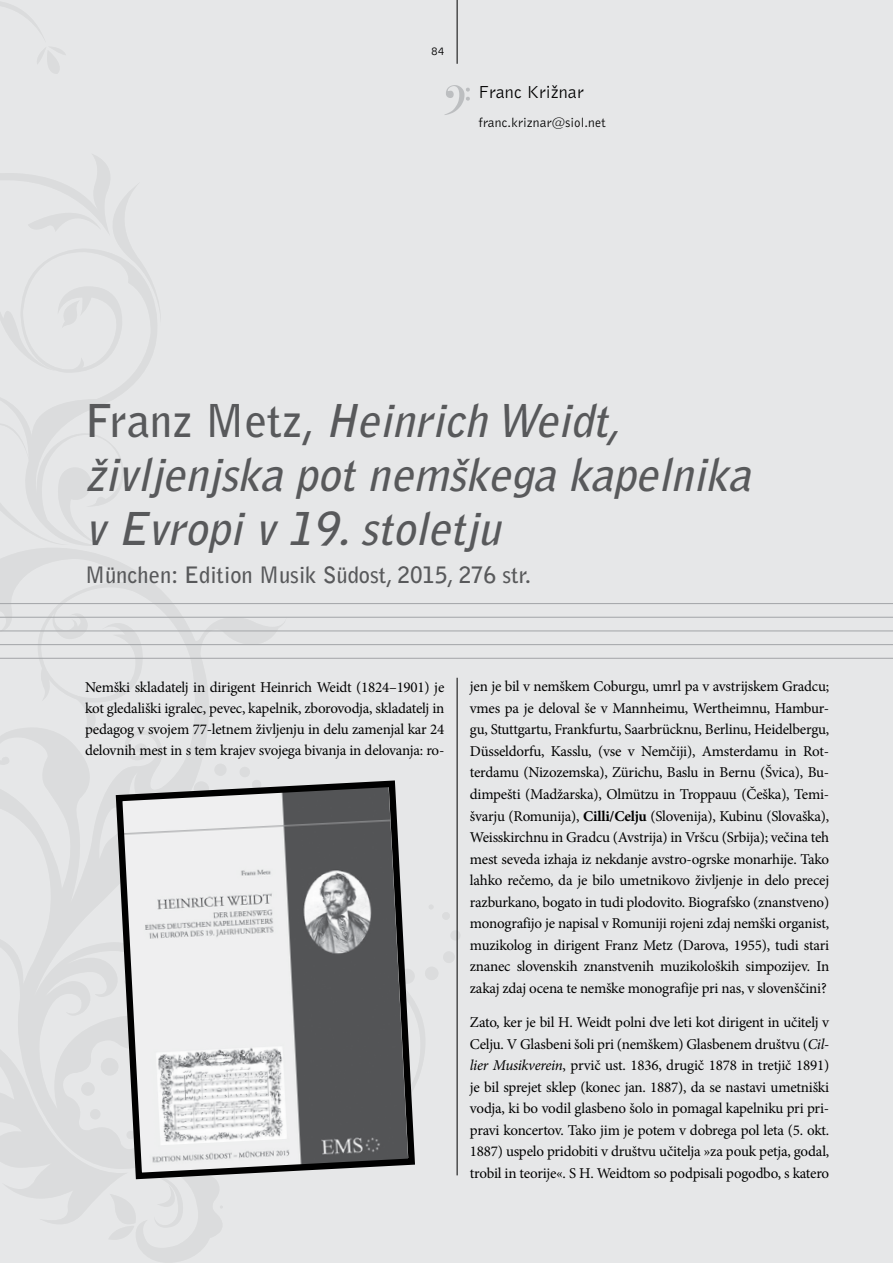
<style>
.page{position:relative;width:893px;height:1263px;background:#e6e7e8}
.page>*{position:absolute;margin:0;border:0;box-sizing:border-box;transform-origin:0 0}
.t1{font:italic 700 45px/54px "Bell Gothic Std";color:#58595b}
.t2{font:700 22.5px "Bell Gothic Std";color:#58595b}
.t3{font:18px "Bell Gothic BT";color:#000}
.t4{font:15px/21.6px "Minion Pro";letter-spacing:-.015em;color:#000;text-align:justify}
.t5{font:13.5px "Bell Gothic BT";color:#000}
.t6{font:12px "Bell Gothic BT";color:#000}
.s1{font-style:normal}
.s2{font-weight:700}
.s3{font-style:italic}
</style>
<div class="page">
<svg style="left:0;top:371px;width:144px;height:175px"></svg>
<svg style="left:0;top:2px;width:160px;height:369px"></svg>
<svg style="left:0;top:549px;width:287px;height:714px"></svg>
<svg style="left:0;top:480px;width:72px;height:94px"></svg>
<svg style="left:0;top:847px;width:460px;height:393px"></svg>
<svg style="left:239px;top:767px;width:23px;height:10px"></svg>
<svg style="left:193px;top:763px;width:34px;height:14px"></svg>
<svg style="left:112px;top:777px;width:306px;height:405px"></svg>
<hr style="left:0;top:603px;width:893px;height:1px;background:#a7a9ac">
<hr style="left:0;top:617px;width:893px;height:1px;background:#a7a9ac">
<hr style="left:0;top:630px;width:893px;height:1px;background:#a7a9ac">
<hr style="left:0;top:644px;width:893px;height:1px;background:#a7a9ac">
<hr style="left:0;top:658px;width:893px;height:1px;background:#a7a9ac">
<hr style="left:457px;top:0;width:1px;height:64px;background:#000">
<hr style="left:457px;top:678px;width:1px;height:497px;background:#000">
<svg style="left:444px;top:85px;width:26px;height:30px"></svg>
<p class="t6" style="left:431px;top:44px;width:15px">84</p>
<p class="t3" style="left:478px;top:81px;width:107px">Franc Križnar</p>
<p class="t5" style="left:478px;top:114px;width:129px">franc.kriznar@siol.net</p>
<h1 class="t1" style="left:85px;top:394px;width:679px"><span class="s1">F r a n z M e t z,</span> Heinrich Weidt, življenjska potnemškega kapelnika vEvropiv19.stoletju</h1>
<h2 class="t2" style="left:85px;top:561px;width:447px">München: Edition Musik Südost, 2015, 276 str.</h2>
<p class="t4" style="left:85px;top:676px;width:361px;line-height:21px">Nemški skladatelj in dirigent Heinrich Weidt (1824–1901) je kot gledališki igralec, pevec, kapelnik, zborovodja, skladatelj in pedagog v svojem 77-letnem življenju in delu zamenjal kar 24 delovnih mest in s tem krajev svojega bivanja in delovanja: ro-</p>
<p class="t4" style="left:470px;top:676px;width:361px">jen je bil v nemškem Coburgu, umrl pa v avstrijskem Gradcu; vmes pa je deloval še v Mannheimu, Wertheimnu, Hambur&shy;gu, Stuttgartu, Frankfurtu, Saarbrücknu, Berlinu, Heidelbergu, Düsseldorfu, Kasslu, (vse v Nemčiji), Amsterdamu in Rot&shy;terdamu (Nizozemska), Zürichu, Baslu in Bernu (Švica), Bu&shy;dimpešti (Madžarska), Olmützu in Troppauu (Češka), Temi&shy;švarju (Romunija), <span class="s2">Cilli/Celju</span> (Slovenija), Kubinu (Slovaška), Weisskirchnu in Gradcu (Avstrija) in Vršcu (Srbija); večina teh mest seveda izhaja iz nekdanje avstro-ogrske monarhije. Tako lahko rečemo, da je bilo umetnikovo življenje in delo precej razburkano, bogato in tudi plodovito. Biografsko (znanstveno) monografijo je napisal v Romuniji rojeni zdaj nemški organist, muzikolog in dirigent Franz Metz (Darova, 1955), tudi stari znanec slovenskih znanstvenih muzikoloških simpozijev. In zakaj zdaj ocena te nemške monografije pri nas, v slovenščini?</p>
<p class="t4" style="left:470px;top:1012px;width:361px">Zato, ker je bil H. Weidt polni dve leti kot dirigent in učitelj v Celju. V Glasbeni šoli pri (nemškem) Glasbenem društvu (<span class="s3">Cil&shy;lier Musikverein</span>, prvič ust. 1836, drugič 1878 in tretjič 1891) je bil sprejet sklep (konec jan. 1887), da se nastavi umetniški vodja, ki bo vodil glasbeno šolo in pomagal kapelniku pri pri&shy;pravi koncertov. Tako jim je potem v dobrega pol leta (5. okt.<br>1887) uspelo pridobiti v društvu učitelja »za pouk petja, godal, trobil in teorije«. S H. Weidtom so podpisali pogodbo, s katero</p>
</div>
